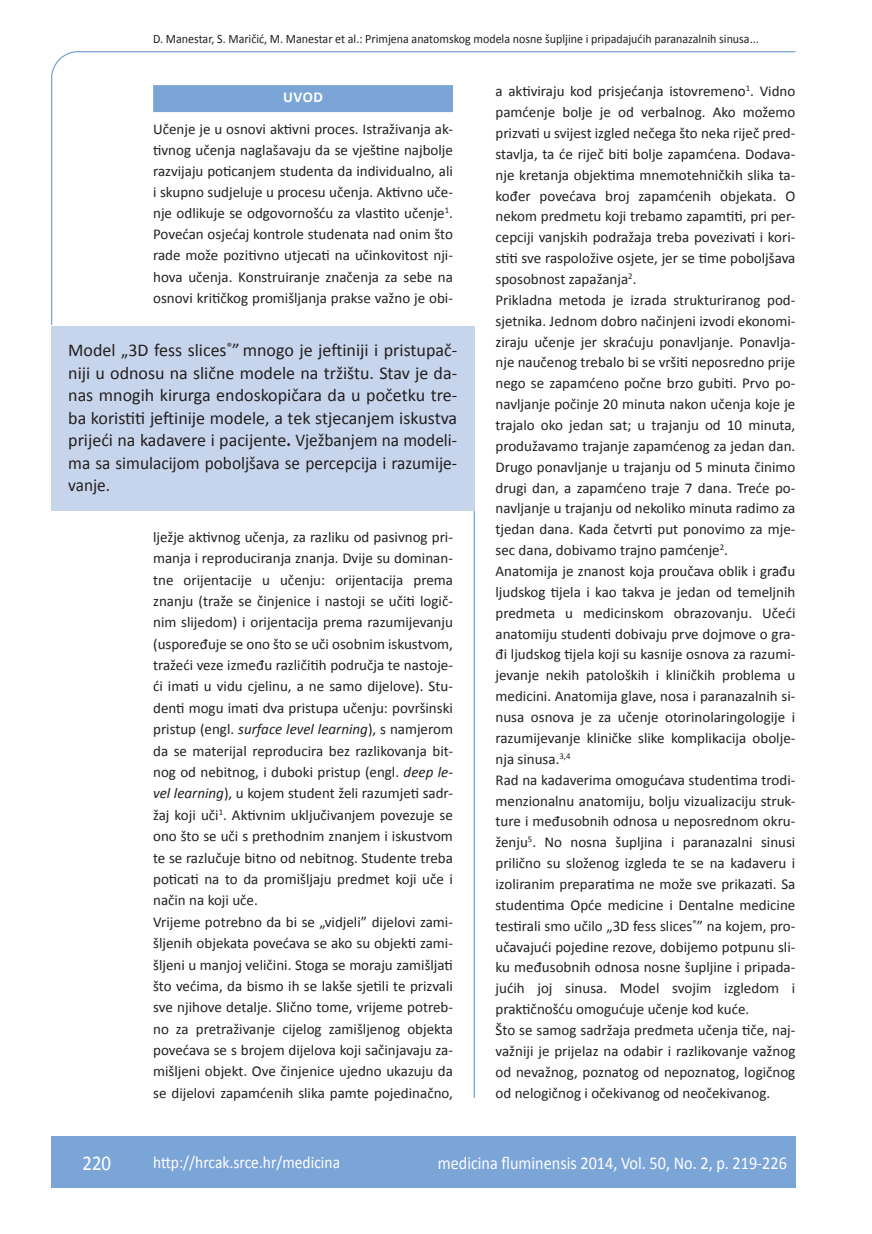
<style>
.page{position:relative;width:872px;height:1234px;background:#fff}
.page>*{position:absolute;margin:0;border:0;box-sizing:border-box;transform-origin:0 0}
.t1{font:21px "Calibri";color:#fff;scale:.9 1}
.t2{font:18px/22.5px "Calibri";color:#231f20;text-align:justify}
.t3{font:18px "Calibri";color:#fff;scale:.9 1}
.t4{font:17.25px "Calibri";color:#fff;scale:.9 1}
.t5{font:15px/20.9px "Calibri";color:#231f20}
.t6{font:700 15px "Calibri";color:#fff}
.t7{font:12.75px "Calibri";color:#231f20;scale:.94 1}
.s1{font-weight:700}
.s2{font-style:italic}
</style>
<div class="page">
<svg style="left:51px;top:51px;width:745px;height:274px"></svg>
<hr style="left:473px;top:510px;width:2px;height:587px;background:#7ca5d7">
<div style="left:51px;top:1135px;width:744px;height:51px;background:#7ca5d7"></div>
<div style="left:153px;top:85px;width:300px;height:27px;background:#7ca5d7"></div>
<div style="left:51px;top:325px;width:423px;height:185px;background:#c6d5ec"></div>
<p class="t7" style="left:153px;top:30px;width:646px">D. Manestar, S. Maričić, M. Manestar et al.: Primjena anatomskog modela nosne šupljine i pripadajućih paranazalnih sinusa...</p>
<p class="t6" style="left:283px;top:88px;width:41px">UVOD</p>
<p class="t5" style="left:153px;top:118px;width:301px;text-align:justify">Učenje je u osnovi aktivni proces. Istraživanja ak&shy;tivnog učenja naglašavaju da se vještine najbolje razvijaju poticanjem studenta da individualno, ali i skupno sudjeluje u procesu učenja. Aktivno uče&shy;nje odlikuje se odgovornošću za vlastito učenje<sup>1</sup>.<br>Povećan osjećaj kontrole studenata nad onim što rade može pozitivno utjecati na učinkovitost nji&shy;hova učenja. Konstruiranje značenja za sebe na osnovi kritičkog promišljanja prakse važno je obi-</p>
<p class="t2" style="left:68px;top:338px;width:390px">Model „3D fess slices<sup>®</sup>” mnogo je jeftiniji i pristupač&shy;niji u odnosu na slične modele na tržištu. Stav je da&shy;nas mnogih kirurga endoskopičara da u početku tre&shy;ba koristiti jeftinije modele, a tek stjecanjem iskustva prijeći na kadavere i pacijente<span class="s1">.</span> Vježbanjem na modeli&shy;ma sa simulacijom poboljšava se percepcija i razumije&shy;vanje.</p>
<p class="t5" style="left:153px;top:525px;width:301px;line-height:21.3px">lježje aktivnog učenja, za razliku od pasivnog pri&shy;manja i reproduciranja znanja. Dvije su dominan&shy;tne orijentacije u učenju: orijentacija prema znanju (traže se činjenice i nastoji se učiti logič&shy;nim slijedom) i orijentacija prema razumijevanju (uspoređuje se ono što se uči osobnim iskustvom, tražeći veze između različitih područja te nastoje&shy;ći imati u vidu cjelinu, a ne samo dijelove). Stu&shy;denti mogu imati dva pristupa učenju: površinski pristup (engl. <span class="s2">surface level learning</span>), s namjerom da se materijal reproducira bez razlikovanja bit&shy;nog od nebitnog, i duboki pristup (engl. <span class="s2">deep le&shy;vel learning</span>), u kojem student želi razumjeti sadr&shy;žaj koji uči<sup>1</sup>. Aktivnim uključivanjem povezuje se ono što se uči s prethodnim znanjem i iskustvom te se razlučuje bitno od nebitnog. Studente treba poticati na to da promišljaju predmet koji uče i način na koji uče.<br>Vrijeme potrebno da bi se „vidjeli” dijelovi zami&shy;šljenih objekata povećava se ako su objekti zami&shy;šljeni u manjoj veličini. Stoga se moraju zamišljati što većima, da bismo ih se lakše sjetili te prizvali sve njihove detalje. Slično tome, vrijeme potreb&shy;no za pretraživanje cijelog zamišljenog objekta povećava se s brojem dijelova koji sačinjavaju za&shy;mišljeni objekt. Ove činjenice ujedno ukazuju da se dijelovi zapamćenih slika pamte pojedinačno,</p>
<p class="t5" style="left:495px;top:80px;width:301px">a aktiviraju kod prisjećanja istovremeno<sup>1</sup>. Vidno pamćenje bolje je od verbalnog. Ako možemo prizvati u svijest izgled nečega što neka riječ pred&shy;stavlja, ta će riječ biti bolje zapamćena. Dodava&shy;nje kretanja objektima mnemotehničkih slika ta&shy;kođer povećava broj zapamćenih objekata. O nekom predmetu koji trebamo zapamtiti, pri per&shy;cepciji vanjskih podražaja treba povezivati i kori&shy;stiti sve raspoložive osjete, jer se time poboljšava sposobnost zapažanja<sup>2</sup>.<br>Prikladna metoda je izrada strukturiranog pod&shy;sjetnika. Jednom dobro načinjeni izvodi ekonomi&shy;ziraju učenje jer skraćuju ponavljanje. Ponavlja&shy;nje naučenog trebalo bi se vršiti neposredno prije nego se zapamćeno počne brzo gubiti. Prvo po&shy;navljanje počinje 20 minuta nakon učenja koje je trajalo oko jedan sat; u trajanju od 10 minuta, produžavamo trajanje zapamćenog za jedan dan.<br>Drugo ponavljanje u trajanju od 5 minuta činimo drugi dan, a zapamćeno traje 7 dana. Treće po&shy;navljanje u trajanju od nekoliko minuta radimo za tjedan dana. Kada četvrti put ponovimo za mje&shy;sec dana, dobivamo trajno pamćenje<sup>2</sup>.<br>Anatomija je znanost koja proučava oblik i građu ljudskog tijela i kao takva je jedan od temeljnih predmeta u medicinskom obrazovanju. Učeći anatomiju studenti dobivaju prve dojmove o gra&shy;đi ljudskog tijela koji su kasnije osnova za razumi&shy;jevanje nekih patoloških i kliničkih problema u medicini. Anatomija glave, nosa i paranazalnih si&shy;nusa osnova je za učenje otorinolaringologije i razumijevanje kliničke slike komplikacija obolje&shy;nja sinusa.<sup>3,4<br></sup>Rad na kadaverima omogućava studentima trodi&shy;menzionalnu anatomiju, bolju vizualizaciju struk&shy;ture i međusobnih odnosa u neposrednom okru&shy;ženju<sup>5</sup>. No nosna šupljina i paranazalni sinusi prilično su složenog izgleda te se na kadaveru i izoliranim preparatima ne može sve prikazati. Sa studentima Opće medicine i Dentalne medicine testirali smo učilo „3D fess slices<sup>®</sup>” na kojem, pro&shy;učavajući pojedine rezove, dobijemo potpunu sli&shy;ku međusobnih odnosa nosne šupljine i pripada&shy;jućih joj sinusa. Model svojim izgledom i praktičnošću omogućuje učenje kod kuće.<br>Što se samog sadržaja predmeta učenja tiče, naj&shy;važniji je prijelaz na odabir i razlikovanje važnog od nevažnog, poznatog od nepoznatog, logičnog od nelogičnog i očekivanog od neočekivanog.</p>
<h1 class="t1" style="left:82px;top:1149px;width:33px">220</h1>
<p class="t4" style="left:153px;top:1150px;width:209px">http://hrcak.srce.hr/medicina</p>
<p class="t3" style="left:438px;top:1151px;width:389px">medicina fluminensis 2014, Vol. 50, No. 2, p. 219-226</p>
</div>
